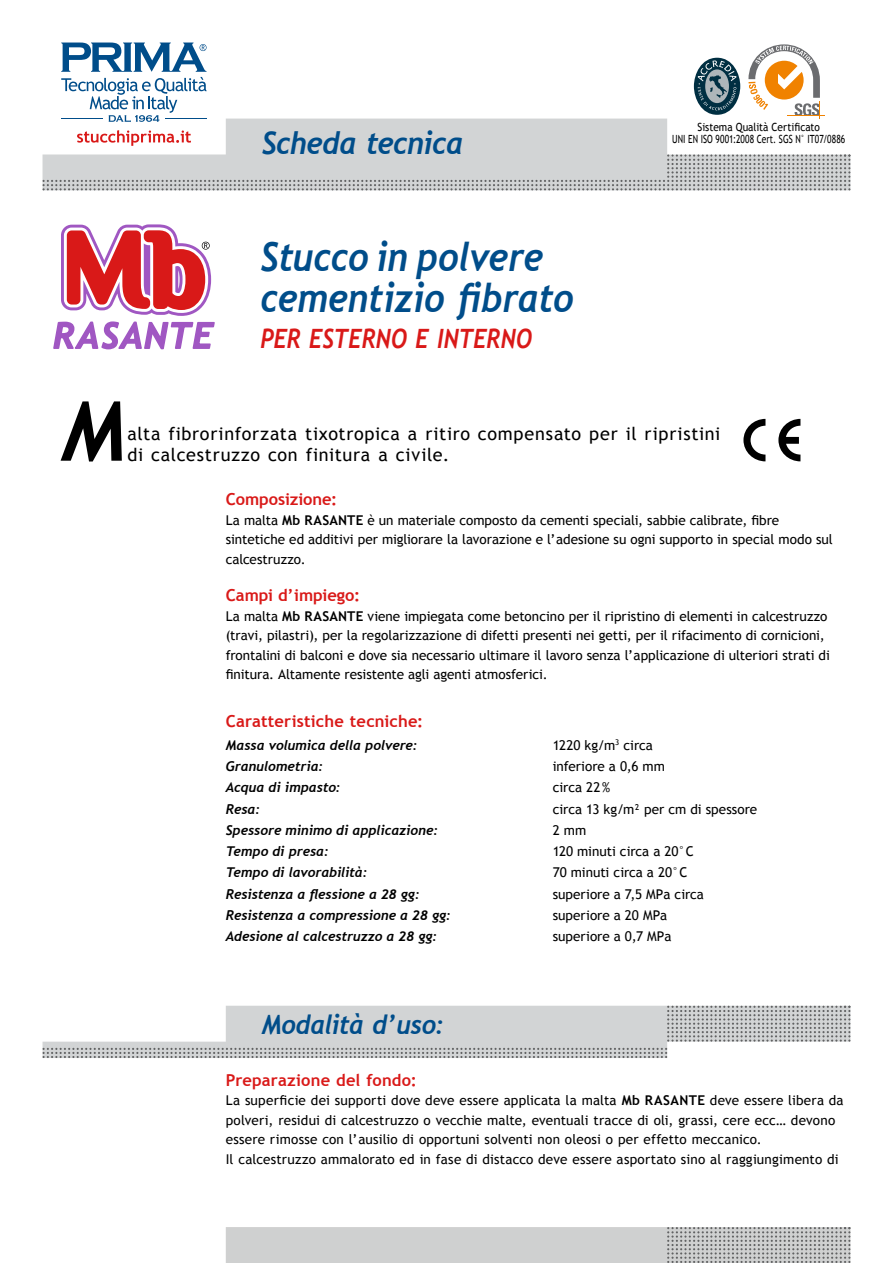
<style>
.page{position:relative;width:893px;height:1263px;background:#fff}
.page>*{position:absolute;margin:0;border:0;box-sizing:border-box;transform-origin:0 0}
.t1{font:italic 700 82.8px "Trebuchet";color:#000}
.t2{font:italic 700 39.9px/41.4px "Trebuchet";letter-spacing:-.01em;color:#004d8a;scale:.9 1}
.t3{font:italic 700 31.05px "Trebuchet";letter-spacing:-.015em;color:#004d8a;scale:.95 1}
.t4{font:italic 700 26.55px "Trebuchet";letter-spacing:-.01em;color:#d91918;scale:.85 1}
.t5{font:italic 700 26.55px "Trebuchet";letter-spacing:-.015em;color:#004d8a;scale:.95 1}
.t6{font:18px/21px "Trebuchet MS";letter-spacing:.035em;color:#000}
.t7{font:700 16.5px "Trebuchet MS";letter-spacing:.005em;color:#d91918}
.t8{font:13.5px/19.5px "Trebuchet MS";color:#000}
.t9{font:italic 700 13.5px "Trebuchet";letter-spacing:-.005em;color:#000}
.t10{font:11.25px/12px "Trebuchet MS";letter-spacing:.005em;color:#000;text-align:center;scale:.9 1}
.s1{font-weight:700}
</style>
<div class="page">
<div style="left:694px;top:58px;width:46px;height:57px;background:#002f42;border-radius:50%"></div>
<svg style="left:698px;top:60px;width:38px;height:50px"></svg>
<hr style="left:787px;top:116px;width:38px;height:1px;background:#f08200">
<svg style="left:748px;top:44px;width:73px;height:75px"></svg>
<svg style="left:226px;top:1227px;width:624px;height:36px;background:#c8c9c9"></svg>
<svg style="left:61px;top:43px;width:146px;height:76px"></svg>
<svg style="left:108px;top:119px;width:559px;height:35px;background:#d7d9da"></svg>
<svg style="left:43px;top:154px;width:807px;height:36px;background:#c7c9ca"></svg>
<svg style="left:77px;top:130px;width:114px;height:16px"></svg>
<svg style="left:43px;top:1006px;width:807px;height:52px"></svg>
<svg style="left:743px;top:419px;width:22px;height:42px"></svg>
<svg style="left:778px;top:419px;width:22px;height:42px"></svg>
<svg style="left:53px;top:224px;width:162px;height:126px"></svg>
<h3 class="t3" style="left:262px;top:124px;width:214px">Scheda tecnica</h3>
<h2 class="t2" style="left:260px;top:236px;width:349px">Stucco in polvere cementizio fibrato</h2>
<h3 class="t4" style="left:261px;top:322px;width:321px">PER ESTERNO E INTERNO</h3>
<p class="t10" style="left:672px;top:121px;width:194px">Sistema Qualità Certificato<br>UNI EN ISO 9001:2008 Cert. SGS N° IT07/0886</p>
<h1 class="t1" style="left:61px;top:381px;width:67px">M</h1>
<h3 class="t6" style="left:128px;top:423px;width:594px">alta fibrorinforzata tixotropica a ritiro compensato per il ripristini di calcestruzzo con finitura a civile.</h3>
<p class="t7" style="left:226px;top:489px;width:113px">Composizione:</p>
<p class="t8" style="left:226px;top:510px;width:608px">La malta <span class="s1">Mb RASANTE</span> è un materiale composto da cementi speciali, sabbie calibrate, fibre sintetiche ed additivi per migliorare la lavorazione e l’adesione su ogni supporto in special modo sul calcestruzzo.</p>
<p class="t7" style="left:226px;top:585px;width:136px">Campi d’impiego:</p>
<p class="t8" style="left:226px;top:606px;width:606px">La malta <span class="s1">Mb RASANTE</span> viene impiegata come betoncino per il ripristino di elementi in calcestruzzo (travi, pilastri), per la regolarizzazione di difetti presenti nei getti, per il rifacimento di cornicioni, frontalini di balconi e dove sia necessario ultimare il lavoro senza l’applicazione di ulteriori strati di finitura. Altamente resistente agli agenti atmosferici.</p>
<p class="t7" style="left:226px;top:711px;width:199px">Caratteristiche tecniche:</p>
<p class="t9" style="left:226px;top:737px;width:193px">Massa volumica della polvere:</p>
<p class="t8" style="left:553px;top:735px;width:102px">1220 kg/m<sup>3</sup> circa</p>
<p class="t9" style="left:226px;top:758px;width:99px">Granulometria:</p>
<p class="t8" style="left:553px;top:757px;width:114px">inferiore a 0,6 mm</p>
<p class="t9" style="left:226px;top:779px;width:116px">Acqua di impasto:</p>
<p class="t8" style="left:553px;top:778px;width:59px">circa 22%</p>
<p class="t9" style="left:226px;top:800px;width:36px">Resa:</p>
<p class="t8" style="left:553px;top:799px;width:206px">circa 13 kg/m² per cm di spessore</p>
<p class="t9" style="left:226px;top:822px;width:214px">Spessore minimo di applicazione:</p>
<p class="t8" style="left:553px;top:820px;width:35px">2 mm</p>
<p class="t9" style="left:226px;top:843px;width:104px">Tempo di presa:</p>
<p class="t8" style="left:553px;top:842px;width:143px">120 minuti circa a 20°C</p>
<p class="t9" style="left:226px;top:864px;width:143px">Tempo di lavorabilità:</p>
<p class="t8" style="left:553px;top:863px;width:136px">70 minuti circa a 20°C</p>
<p class="t9" style="left:226px;top:885px;width:195px">Resistenza a flessione a 28 gg:</p>
<p class="t8" style="left:553px;top:884px;width:153px">superiore a 7,5 MPa circa</p>
<p class="t9" style="left:226px;top:907px;width:227px">Resistenza a compressione a 28 gg:</p>
<p class="t8" style="left:553px;top:905px;width:116px">superiore a 20 MPa</p>
<p class="t9" style="left:226px;top:928px;width:213px">Adesione al calcestruzzo a 28 gg:</p>
<p class="t8" style="left:553px;top:927px;width:120px">superiore a 0,7 MPa</p>
<h3 class="t5" style="left:262px;top:1008px;width:194px">Modalità d’uso:</h3>
<p class="t7" style="left:226px;top:1070px;width:193px">Preparazione del fondo:</p>
<p class="t8" style="left:226px;top:1091px;width:619px">La superficie dei supporti dove deve essere applicata la malta <span class="s1">Mb RASANTE</span> deve essere libera da polveri, residui di calcestruzzo o vecchie malte, eventuali tracce di oli, grassi, cere ecc… devono essere rimosse con l’ausilio di opportuni solventi non oleosi o per effetto meccanico.<br>Il calcestruzzo ammalorato ed in fase di distacco deve essere asportato sino al raggiungimento di</p>
</div>
